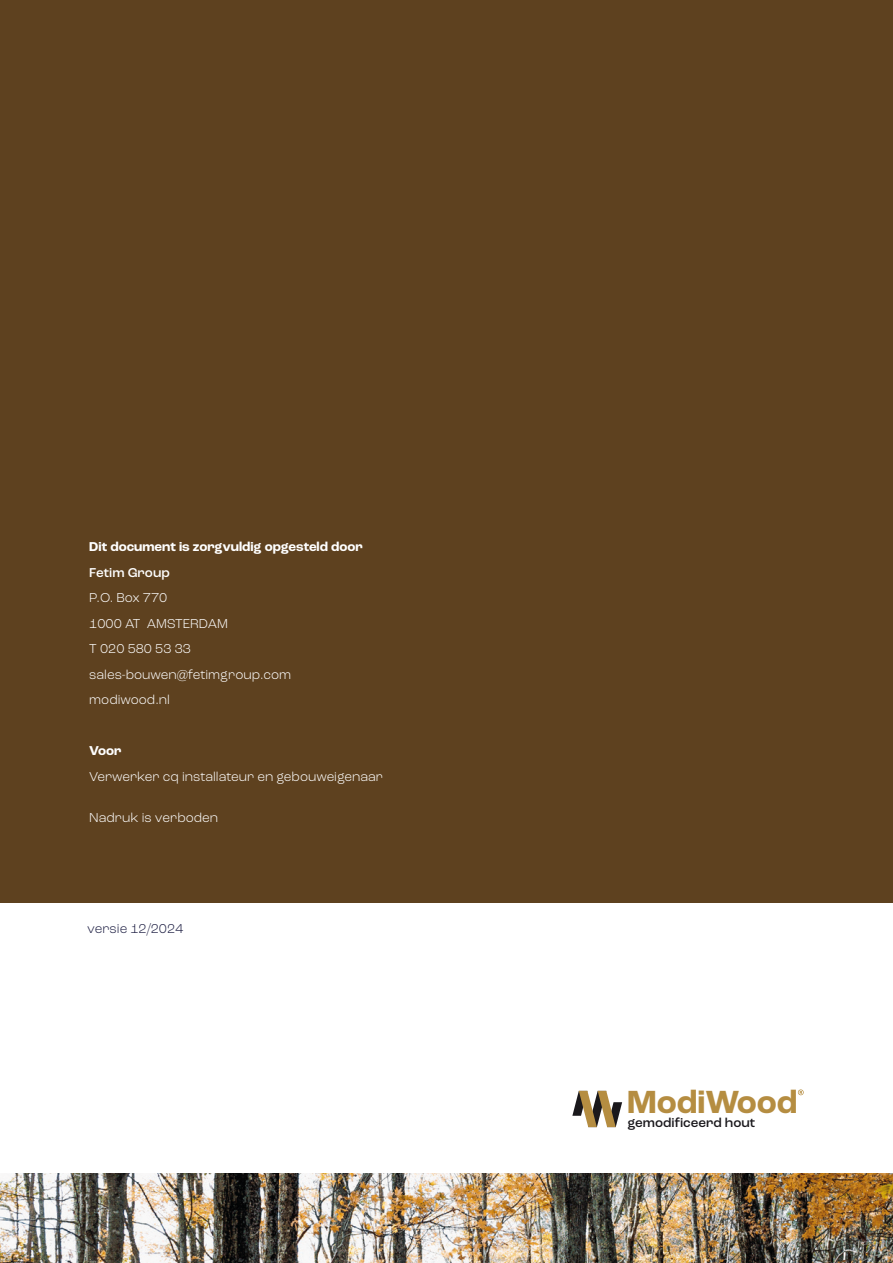
<style>
.page{position:relative;width:893px;height:1263px;background:#fff}
.page>*{position:absolute;margin:0;border:0;box-sizing:border-box;transform-origin:0 0}
.t1{font:700 33.6px "Roc Grotesk";color:#b58d41}
.t2{font:300 13.5px/25.5px "Roc Grotesk";color:#fff}
.t3{font:700 13.5px "Roc Grotesk";color:#fff}
.t4{font:500 13.5px "Roc Grotesk";color:#1a181c}
.t5{font:300 13.5px "Roc Grotesk";color:#202145}
.t6{font:500 13.5px "Roc Grotesk";color:#fff}
</style>
<div class="page">
<img style="left:0;top:1174px;width:893px;height:89px">
<svg style="left:572px;top:1091px;width:50px;height:36px"></svg>
<svg style="left:798px;top:1089px;width:6px;height:6px"></svg>
<div style="left:0;top:0;width:893px;height:902px;background:#5e411f"></div>
<p class="t3" style="left:89px;top:538px;width:275px">Dit document is zorgvuldig opgesteld door</p>
<p class="t6" style="left:89px;top:564px;width:82px">Fetim Group</p>
<p class="t2" style="left:89px;top:585px;width:203px">P.O. Box 770<br>1000 AT AMSTERDAM<br>T 020 580 53 33 sales-bouwen@fetimgroup.com modiwood.nl</p>
<p class="t3" style="left:89px;top:742px;width:34px">Voor</p>
<p class="t2" style="left:89px;top:763px;width:295px">Verwerker cq installateur en gebouweigenaar</p>
<p class="t2" style="left:89px;top:805px;width:130px">Nadruk is verboden</p>
<p class="t5" style="left:87px;top:920px;width:98px">versie 12/2024</p>
<h1 class="t1" style="left:627px;top:1081px;width:172px">ModiWood</h1>
<p class="t4" style="left:628px;top:1114px;width:129px">gemodificeerd hout</p>
</div>
